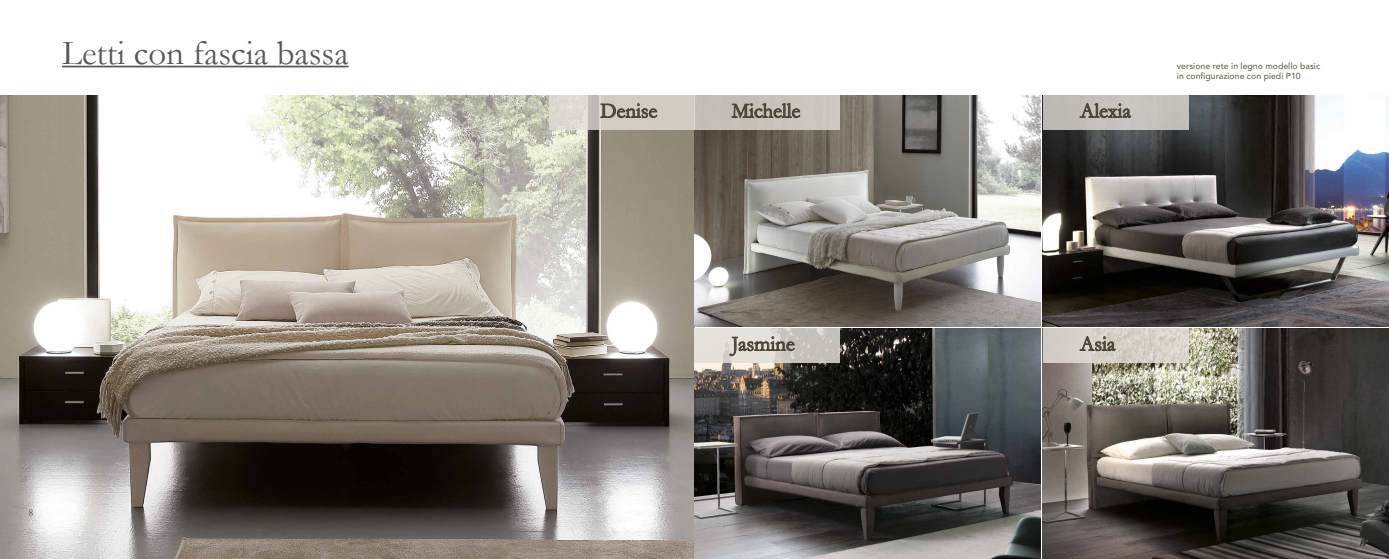
<style>
.page{position:relative;width:1389px;height:559px;background:#fff}
.page>*{position:absolute;margin:0;border:0;box-sizing:border-box;transform-origin:0 0}
.t1{font:35px "Garamond";color:#58585b}
.t2{font:21px "Garamond";color:#4a4437}
.t3{font:10.5px "Garamond";color:#4a4437}
.t4{font:500 8.75px/10.5px "Avenir LT Std";color:#6c6452}
</style>
<div class="page">
<img style="left:0;top:95px;width:694px;height:463px">
<img style="left:694px;top:328px;width:346px;height:230px">
<img style="left:1043px;top:328px;width:346px;height:230px">
<img style="left:694px;top:95px;width:346px;height:231px">
<img style="left:1043px;top:95px;width:346px;height:231px">
<hr style="left:62px;top:66px;width:287px;height:1px;background:#58585b">
<svg style="left:549px;top:95px;width:145px;height:35px;background:#d3cec6"></svg>
<svg style="left:600px;top:104px;width:57px;height:14px"></svg>
<div style="left:1043px;top:95px;width:145px;height:35px;background:#c3c0bc"></div>
<div style="left:694px;top:95px;width:146px;height:35px;background:#c7c2bb"></div>
<svg style="left:1043px;top:328px;width:145px;height:34px;background:#d4cfc7"></svg>
<svg style="left:694px;top:328px;width:146px;height:34px;background:#d5d0ca"></svg>
<svg style="left:1080px;top:103px;width:51px;height:15px"></svg>
<svg style="left:1080px;top:336px;width:35px;height:14px"></svg>
<svg style="left:732px;top:103px;width:68px;height:15px"></svg>
<svg style="left:730px;top:336px;width:64px;height:19px"></svg>
<h1 class="t1" style="left:62px;top:29px;width:288px">Letti con fascia bassa</h1>
<p class="t3" style="left:29px;top:505px;width:6px">8</p>
<h2 class="t2" style="left:600px;top:96px;width:58px">Denise</h2>
<h2 class="t2" style="left:1080px;top:96px;width:52px">Alexia</h2>
<h2 class="t2" style="left:732px;top:96px;width:70px">Michelle</h2>
<p class="t4" style="left:1177px;top:61px;width:145px">versione rete in legno modello basic in configurazione con piedi P10</p>
<h2 class="t2" style="left:732px;top:329px;width:65px">Jasmine</h2>
<h2 class="t2" style="left:1080px;top:329px;width:37px">Asia</h2>
</div>
